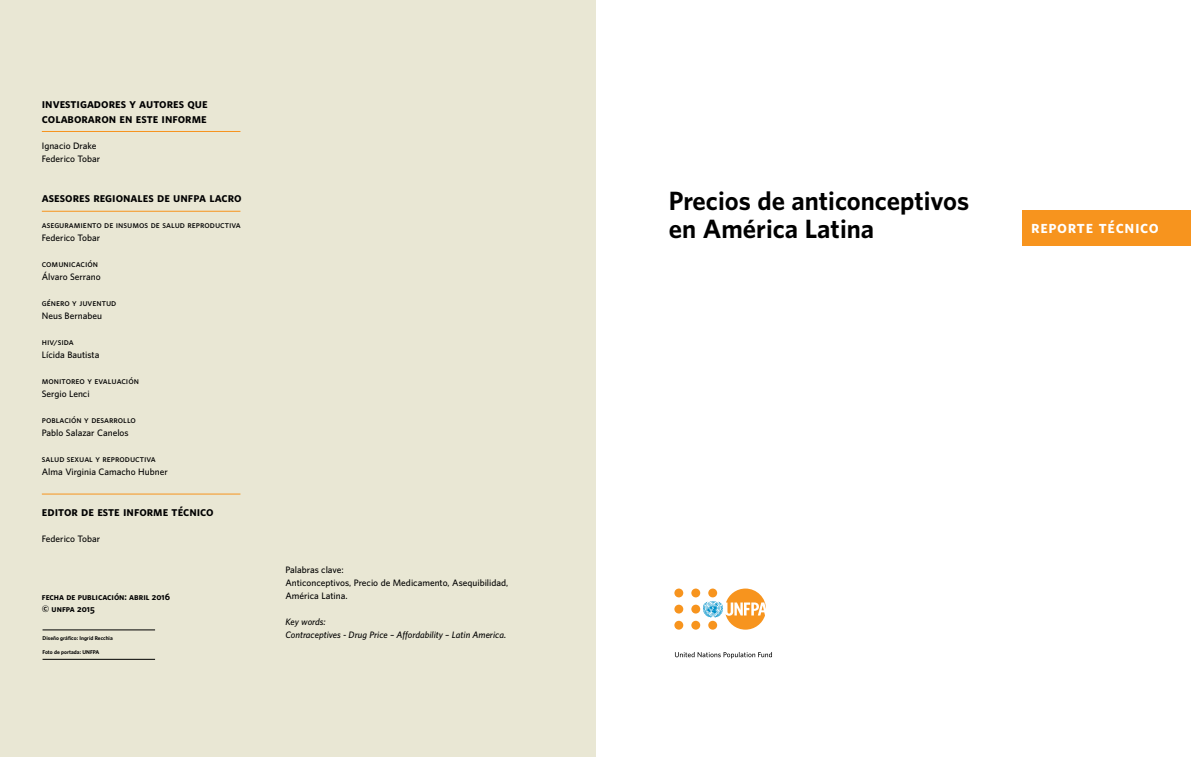
<style>
.page{position:relative;width:1191px;height:757px;background:#fff}
.page>*{position:absolute;margin:0;border:0;box-sizing:border-box;transform-origin:0 0}
.t1{font:700 24px/28.8px "UNFPA";color:#000}
.t2{font:16px "UNFPA Bold SC";letter-spacing:.04em;color:#fff}
.t3{font:12px/14.4px "UNFPA Bold SC";color:#000}
.t4{font:600 8.5px/13px "UNFPA";color:#000}
.t5{font:8.5px "UNFPA Semibold SC";color:#000}
.t6{font:italic 600 8.5px/13px "UNFPA";color:#000}
.t7{font:8.5px/12px "UNFPA Bold SC";color:#000}
.t8{font:700 5px "UNFPA";color:#000}
</style>
<div class="page">
<svg style="left:675px;top:652px;width:97px;height:6px"></svg>
<div style="left:691px;top:605px;width:9px;height:8px;background:#f7941e;border-radius:50%"></div>
<div style="left:691px;top:621px;width:9px;height:9px;background:#f7941e;border-radius:50%"></div>
<div style="left:691px;top:588px;width:9px;height:9px;background:#f7941e;border-radius:50%"></div>
<div style="left:674px;top:605px;width:9px;height:8px;background:#f7941e;border-radius:50%"></div>
<div style="left:674px;top:621px;width:9px;height:9px;background:#f7941e;border-radius:50%"></div>
<div style="left:674px;top:588px;width:9px;height:9px;background:#f7941e;border-radius:50%"></div>
<svg style="left:703px;top:588px;width:63px;height:42px"></svg>
<div style="left:1022px;top:210px;width:169px;height:35px;background:#f7941e"></div>
<div style="left:0;top:0;width:595px;height:757px;background:#e9e7d4"></div>
<hr style="left:42px;top:131px;width:198px;height:1px;background:#f7941e">
<hr style="left:42px;top:211px;width:198px;height:1px;background:#f7941e">
<hr style="left:42px;top:493px;width:198px;height:1px;background:#f7941e">
<hr style="left:43px;top:629px;width:112px;height:1px;background:#000">
<hr style="left:43px;top:659px;width:112px;height:1px;background:#000">
<h3 class="t3" style="left:42px;top:96px;width:167px">investigadores y autores que colaboraron en este informe</h3>
<p class="t4" style="left:42px;top:139px;width:60px">Ignacio Drake<br>Federico Tobar</p>
<h3 class="t3" style="left:42px;top:190px;width:201px">asesores regionales de unfpa lacro</h3>
<p class="t5" style="left:42px;top:219px;width:200px">aseguramiento de insumos de salud reproductiva</p>
<p class="t4" style="left:42px;top:231px;width:60px">Federico Tobar</p>
<p class="t5" style="left:42px;top:258px;width:58px">comunicación</p>
<p class="t4" style="left:42px;top:270px;width:60px">Álvaro Serrano</p>
<p class="t5" style="left:42px;top:297px;width:76px">género y juventud</p>
<p class="t4" style="left:42px;top:309px;width:62px">Neus Bernabeu</p>
<p class="t5" style="left:42px;top:336px;width:33px">hiv/sida</p>
<p class="t4" style="left:42px;top:348px;width:59px">Lícida Bautista</p>
<p class="t5" style="left:42px;top:375px;width:99px">monitoreo y evaluación</p>
<p class="t4" style="left:42px;top:387px;width:49px">Sergio Lenci</p>
<p class="t5" style="left:42px;top:414px;width:96px">población y desarrollo</p>
<p class="t4" style="left:42px;top:426px;width:88px">Pablo Salazar Canelos</p>
<p class="t5" style="left:42px;top:453px;width:115px">salud sexual y reproductiva</p>
<p class="t4" style="left:42px;top:465px;width:127px">Alma Virginia Camacho Hubner</p>
<h3 class="t3" style="left:42px;top:503px;width:173px">editor de este informe técnico</h3>
<p class="t4" style="left:42px;top:532px;width:60px">Federico Tobar</p>
<p class="t7" style="left:42px;top:590px;width:130px">fecha de publicación: abril 2016 © unfpa 2015</p>
<p class="t8" style="left:43px;top:634px;width:72px">Diseño gráfico: Ingrid Recchia</p>
<p class="t8" style="left:43px;top:648px;width:58px">Foto de portada: UNFPA</p>
<p class="t4" style="left:285px;top:563px;width:224px">Palabras clave:<br>Anticonceptivos, Precio de Medicamento, Asequibilidad,<br>América Latina.</p>
<p class="t6" style="left:285px;top:615px;width:222px">Key words:<br>Contraceptives - Drug Price – Affordability – Latin America.</p>
<h1 class="t1" style="left:669px;top:185px;width:302px">Precios de anticonceptivos en América Latina</h1>
<h2 class="t2" style="left:1031px;top:216px;width:129px">reporte técnico</h2>
</div>
